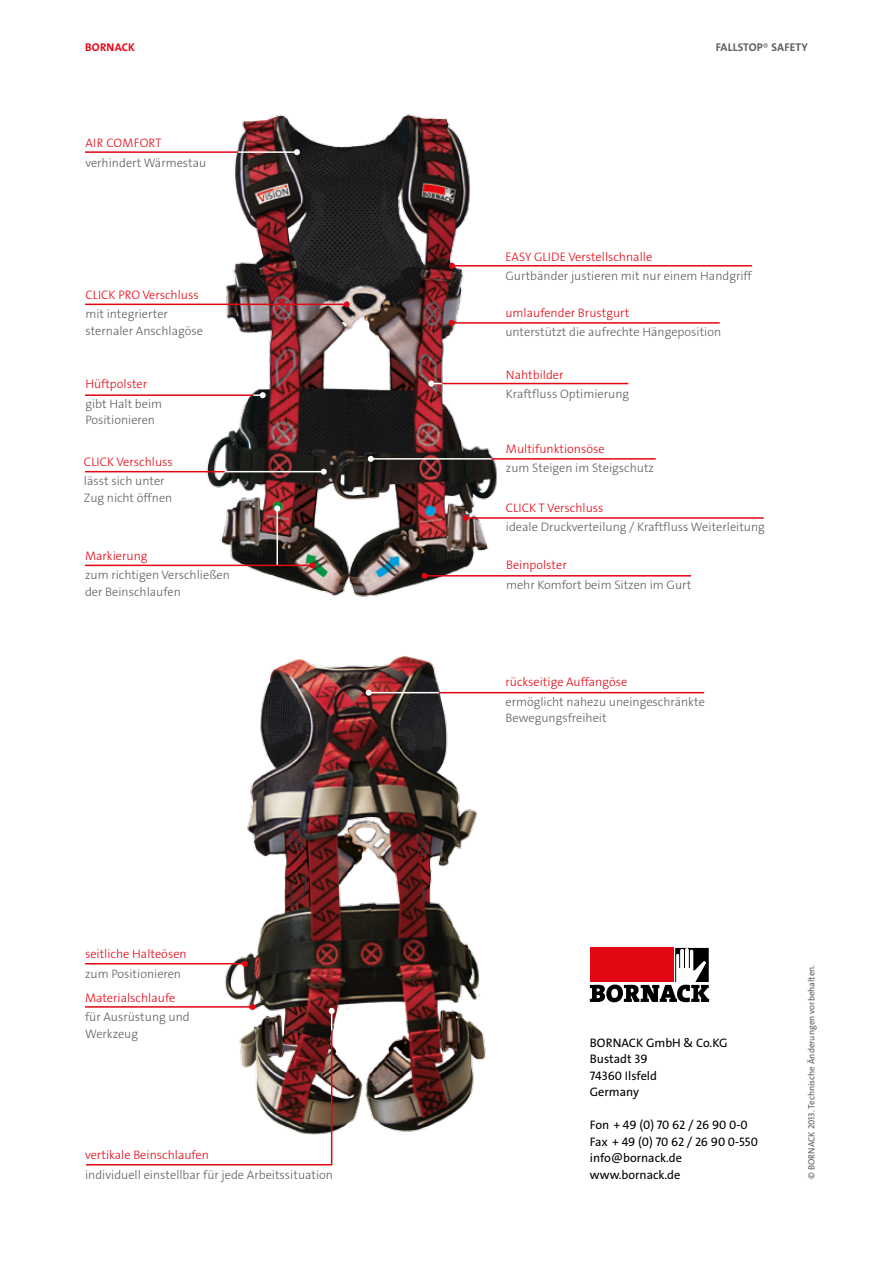
<style>
.page{position:relative;width:893px;height:1263px;background:#fff}
.page>*{position:absolute;margin:0;border:0;box-sizing:border-box;transform-origin:0 0}
.t1{font:12.3px/16.5px "The Sans LP3 Lig";color:#5f5e5e}
.t2{font:12.3px "The Sans LP3 Lig";color:#e30613}
.t3{font:12.3px/16.5px "The Sans LP5 Plain";color:#000}
.t4{font:700 11.25px "The Mix E2 s";letter-spacing:.02em;color:#5f5e5e}
.t5{font:700 11.25px "The Mix E2 s";letter-spacing:.02em;color:#e30613}
.t6{font:9px "The Sans LP5 Plain";color:#5f5e5e}
.s1{font-weight:300;font-size:10.5px}
</style>
<div class="page">
<svg style="left:590px;top:948px;width:119px;height:54px"></svg>
<img style="left:198px;top:114px;width:300px;height:483px">
<img style="left:219px;top:656px;width:300px;height:476px">
<hr style="left:276px;top:508px;width:2px;height:57px;background:#fff">
<svg style="left:274px;top:505px;width:6px;height:6px"></svg>
<hr style="left:85px;top:151px;width:153px;height:2px;background:#e30613">
<hr style="left:452px;top:265px;width:300px;height:2px;background:#e30613">
<svg style="left:449px;top:263px;width:6px;height:6px"></svg>
<hr style="left:452px;top:322px;width:268px;height:2px;background:#e30613">
<svg style="left:449px;top:320px;width:6px;height:6px"></svg>
<hr style="left:491px;top:458px;width:165px;height:2px;background:#e30613">
<hr style="left:442px;top:383px;width:186px;height:1px;background:#e30613">
<hr style="left:466px;top:517px;width:298px;height:2px;background:#e30613">
<svg style="left:463px;top:515px;width:6px;height:6px"></svg>
<hr style="left:85px;top:565px;width:227px;height:1px;background:#e30613">
<svg style="left:309px;top:562px;width:6px;height:6px"></svg>
<hr style="left:85px;top:304px;width:262px;height:1px;background:#e30613">
<svg style="left:344px;top:301px;width:6px;height:6px"></svg>
<hr style="left:85px;top:394px;width:168px;height:2px;background:#e30613">
<hr style="left:85px;top:471px;width:140px;height:1px;background:#e30613">
<hr style="left:85px;top:963px;width:160px;height:1px;background:#e30613">
<svg style="left:242px;top:961px;width:6px;height:6px"></svg>
<hr style="left:424px;top:575px;width:267px;height:1px;background:#e30613">
<svg style="left:421px;top:573px;width:6px;height:6px"></svg>
<hr style="left:438px;top:692px;width:266px;height:1px;background:#e30613">
<hr style="left:238px;top:151px;width:59px;height:2px;background:#fff">
<svg style="left:294px;top:149px;width:6px;height:6px"></svg>
<svg style="left:253px;top:392px;width:13px;height:6px"></svg>
<hr style="left:371px;top:458px;width:121px;height:2px;background:#fff">
<svg style="left:368px;top:456px;width:6px;height:6px"></svg>
<svg style="left:428px;top:381px;width:14px;height:6px"></svg>
<hr style="left:369px;top:692px;width:70px;height:1px;background:#fff">
<svg style="left:366px;top:690px;width:6px;height:6px"></svg>
<hr style="left:225px;top:471px;width:99px;height:1px;background:#fff">
<svg style="left:321px;top:469px;width:6px;height:6px"></svg>
<svg style="left:85px;top:1004px;width:250px;height:162px"></svg>
<p class="t5" style="left:85px;top:40px;width:51px">BORNACK</p>
<p class="t2" style="left:85px;top:135px;width:78px">AIR COMFORT</p>
<p class="t1" style="left:85px;top:155px;width:123px">verhindert Wärmestau</p>
<p class="t2" style="left:85px;top:287px;width:115px">CLICK PRO Verschluss</p>
<p class="t1" style="left:85px;top:306px;width:119px">mit integrierter sternaler Anschlagöse</p>
<p class="t2" style="left:85px;top:376px;width:63px">Hüftpolster</p>
<p class="t1" style="left:85px;top:396px;width:78px">gibt Halt beim<br>Positionieren</p>
<p class="t2" style="left:84px;top:454px;width:90px">CLICK Verschluss</p>
<p class="t1" style="left:84px;top:473px;width:90px">lässt sich unter<br>Zug nicht öffnen</p>
<p class="t2" style="left:85px;top:548px;width:64px">Markierung</p>
<p class="t1" style="left:85px;top:567px;width:146px">zum richtigen Verschließen der Beinschlaufen</p>
<p class="t2" style="left:85px;top:946px;width:103px">seitliche Halteösen</p>
<p class="t1" style="left:85px;top:966px;width:98px">zum Positionieren</p>
<p class="t2" style="left:85px;top:989px;width:92px">Materialschlaufe</p>
<p class="t1" style="left:85px;top:1009px;width:106px">für Ausrüstung und<br>Werkzeug</p>
<p class="t2" style="left:85px;top:1147px;width:125px">vertikale Beinschlaufen</p>
<p class="t1" style="left:85px;top:1167px;width:249px">individuell einstellbar für jede Arbeitssituation</p>
<p class="t4" style="left:716px;top:40px;width:94px">FALLSTOP<span class="s1">®</span> SAFETY</p>
<p class="t2" style="left:505px;top:249px;width:148px">EASY GLIDE Verstellschnalle</p>
<p class="t1" style="left:505px;top:268px;width:248px">Gurtbänder justieren mit nur einem Handgriff</p>
<p class="t2" style="left:505px;top:305px;width:125px">umlaufender Brustgurt</p>
<p class="t1" style="left:505px;top:324px;width:217px">unterstützt die aufrechte Hängeposition</p>
<p class="t2" style="left:506px;top:367px;width:59px">Nahtbilder</p>
<p class="t1" style="left:506px;top:386px;width:125px">Kraftfluss Optimierung</p>
<p class="t2" style="left:506px;top:441px;width:100px">Multifunktionsöse</p>
<p class="t1" style="left:506px;top:460px;width:150px">zum Steigen im Steigschutz</p>
<p class="t2" style="left:506px;top:500px;width:99px">CLICK T Verschluss</p>
<p class="t1" style="left:506px;top:519px;width:260px">ideale Druckverteilung / Kraftfluss Weiterleitung</p>
<p class="t2" style="left:506px;top:557px;width:62px">Beinpolster</p>
<p class="t1" style="left:506px;top:576px;width:187px">mehr Komfort beim Sitzen im Gurt</p>
<p class="t2" style="left:506px;top:674px;width:123px">rückseitige Auffangöse</p>
<p class="t1" style="left:506px;top:693px;width:201px">ermöglicht nahezu uneingeschränkte<br>Bewegungsfreiheit</p>
<p class="t3" style="left:590px;top:1034px;width:139px">BORNACK GmbH &amp; Co.KG<br>Bustadt 39<br>74360 Ilsfeld<br>Germany</p>
<p class="t3" style="left:590px;top:1117px;width:170px">Fon + 49 (0) 70 62 / 26 90 0-0<br>Fax + 49 (0) 70 62 / 26 90 0-550 info@bornack.de www.bornack.de</p>
<p class="t6" style="left:806px;top:1179px;width:216px;rotate:-90deg">© BORNACK 2013. Technische Änderungen vorbehalten.</p>
</div>
